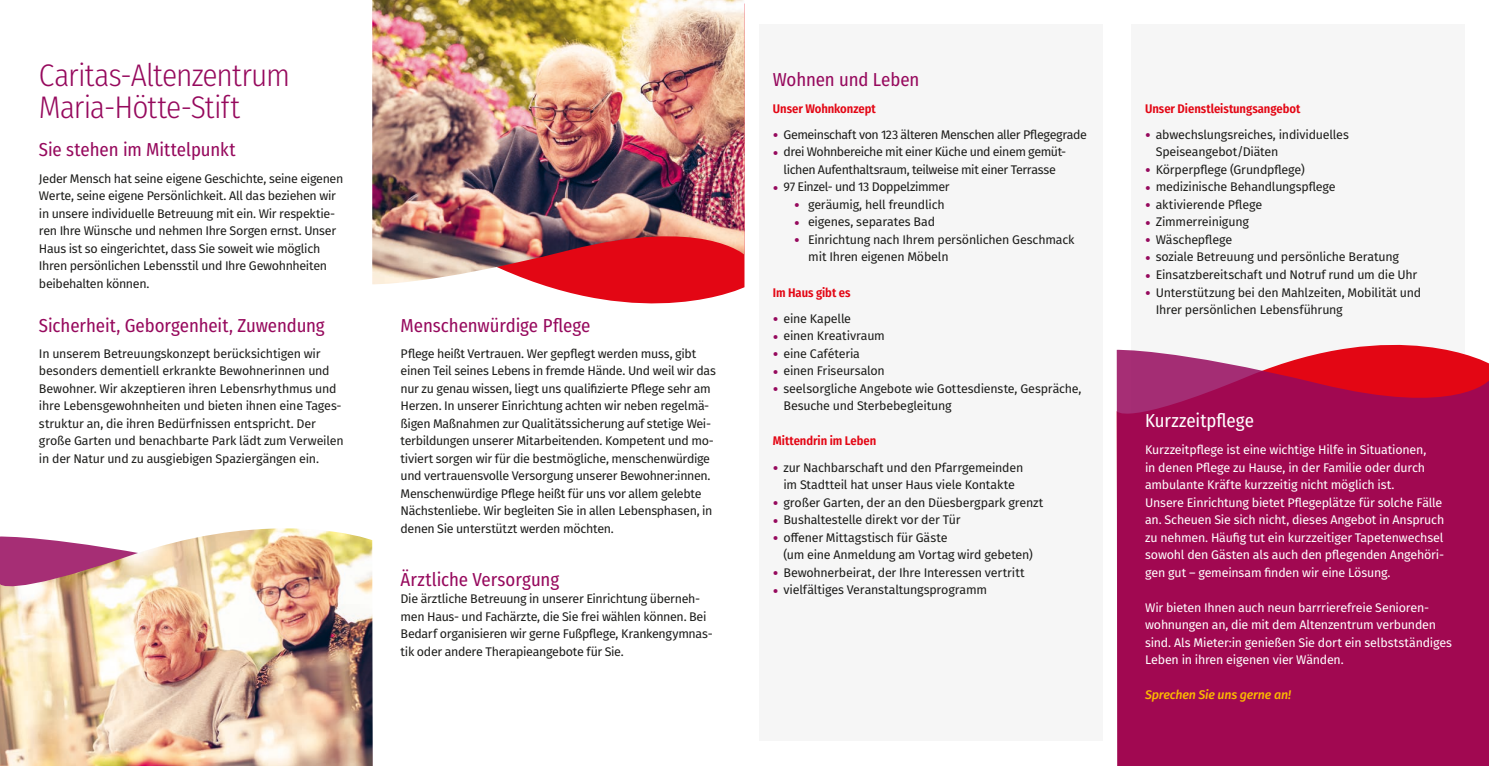
<style>
.page{position:relative;width:1489px;height:766px;background:#fff}
.page>*{position:absolute;margin:0;border:0;box-sizing:border-box;transform-origin:0 0}
.H1_Berry{font:300 31.25px/31.2px "Fira Sans Condensed";letter-spacing:-.025em;color:#96095d}
.H2_Berry{font:18.75px "Fira Sans Condensed";letter-spacing:-.005em;color:#96095d}
.Fließtext_Schwarz{font:18.75px "Fira Sans Condensed";letter-spacing:-.005em;color:#96095d}
.H2_Weiß{font:18.75px "Fira Sans Condensed";color:#fff}
.Fließtext_Schwarz-2{font:12.5px/17.5px "Fira Sans";letter-spacing:-.02em;color:#1d1d1b}
.Fließtext_Weiß{font:12.5px/17.5px "Fira Sans";letter-spacing:-.015em;color:#fff}
.H3_Rot_ohne_Abstand{font:600 12.5px "Fira Sans Condensed";letter-spacing:-.005em;color:#e30614}
.H3_Rot{font:600 12.5px "Fira Sans Condensed";letter-spacing:-.005em;color:#e30614}
.Fließtext_Weiß-2{font:italic 500 12.5px "Fira Sans";letter-spacing:-.015em;color:#fbba00}
.s1{font-size:17.5px;color:#96095d}
</style>
<div class="page">
<div style="left:1130px;top:25px;width:333px;height:716px;background:#f6f6f6"></div>
<div style="left:758px;top:25px;width:344px;height:716px;background:#f6f6f6"></div>
<svg style="left:1116px;top:348px;width:372px;height:417px;background:#a60e52"></svg>
<img style="left:0;top:597px;width:372px;height:168px">
<img style="left:0;top:528px;width:372px;height:69px">
<svg style="left:543px;top:285px;width:201px;height:19px;fill:#e30614"></svg>
<img style="left:372px;top:0;width:372px;height:285px">
<p class="H1_Berry" style="left:39px;top:60px;width:253px">Caritas-Altenzentrum<br>Maria-Hötte-Stift</p>
<p class="H2_Berry" style="left:39px;top:136px;width:198px">Sie stehen im Mittelpunkt</p>
<p class="Fließtext_Schwarz-2" style="left:39px;top:169px;width:306px">Jeder Mensch hat seine eigene Geschichte, seine eigenen Werte, seine eigene Persönlichkeit. All das beziehen wir in unsere individuelle Betreuung mit ein. Wir respektie&shy;ren Ihre Wünsche und nehmen Ihre Sorgen ernst. Unser Haus ist so eingerichtet, dass Sie soweit wie möglich Ihren persönlichen Lebensstil und Ihre Gewohnheiten beibehalten können.</p>
<p class="H2_Berry" style="left:39px;top:311px;width:287px">Sicherheit, Geborgenheit, Zuwendung</p>
<p class="Fließtext_Schwarz-2" style="left:39px;top:344px;width:306px">In unserem Betreuungskonzept berücksichtigen wir besonders dementiell erkrankte Bewohnerinnen und Bewohner. Wir akzeptieren ihren Lebensrhythmus und ihre Lebensgewohnheiten und bieten ihnen eine Tages&shy;struktur an, die ihren Bedürfnissen entspricht. Der große Garten und benachbarte Park lädt zum Verweilen in der Natur und zu ausgiebigen Spaziergängen ein.</p>
<p class="H2_Berry" style="left:400px;top:311px;width:191px">Menschenwürdige Pflege</p>
<p class="Fließtext_Schwarz-2" style="left:400px;top:344px;width:317px">Pflege heißt Vertrauen. Wer gepflegt werden muss, gibt einen Teil seines Lebens in fremde Hände. Und weil wir das nur zu genau wissen, liegt uns qualifizierte Pflege sehr am Herzen. In unserer Einrichtung achten wir neben regelmä&shy;ßigen Maßnahmen zur Qualitätssicherung auf stetige Wei&shy;terbildungen unserer Mitarbeitenden. Kompetent und mo&shy;tiviert sorgen wir für die bestmögliche, menschenwürdige und vertrauensvolle Versorgung unserer Bewohner:innen.<br>Menschenwürdige Pflege heißt für uns vor allem gelebte Nächstenliebe. Wir begleiten Sie in allen Lebensphasen, in denen Sie unterstützt werden möchten.</p>
<p class="Fließtext_Schwarz" style="left:400px;top:564px;width:160px">Ärztliche Versorgung</p>
<p class="Fließtext_Schwarz-2" style="left:400px;top:589px;width:313px">Die ärztliche Betreuung in unserer Einrichtung überneh&shy;men Haus- und Fachärzte, die Sie frei wählen können. Bei Bedarf organisieren wir gerne Fußpflege, Krankengymnas&shy;tik oder andere Therapieangebote für Sie.</p>
<p class="H2_Berry" style="left:772px;top:66px;width:148px">Wohnen und Leben</p>
<p class="H3_Rot_ohne_Abstand" style="left:772px;top:98px;width:104px">Unser Wohnkonzept</p>
<p class="Fließtext_Schwarz-2" style="left:772px;top:125px;width:315px"><span class="s1">•</span> Gemeinschaft von 123 älteren Menschen aller Pflegegrade</p>
<p class="Fließtext_Schwarz-2" style="left:772px;top:143px;width:295px;text-align:center"><span class="s1">•</span> drei Wohnbereiche mit einer Küche und einem gemüt&shy;lichen Aufenthaltsraum, teilweise mit einer Terrasse</p>
<p class="Fließtext_Schwarz-2" style="left:772px;top:178px;width:178px"><span class="s1">•</span> 97 Einzel- und 13 Doppelzimmer</p>
<p class="Fließtext_Schwarz-2" style="left:794px;top:195px;width:152px"><span class="s1">•</span> geräumig, hell freundlich</p>
<p class="Fließtext_Schwarz-2" style="left:794px;top:213px;width:142px"><span class="s1">•</span> eigenes, separates Bad</p>
<p class="Fließtext_Schwarz-2" style="left:808px;top:230px;width:268px;text-indent:-14px"><span class="s1">•</span> Einrichtung nach Ihrem persönlichen Geschmack mit Ihren eigenen Möbeln</p>
<p class="H3_Rot" style="left:772px;top:282px;width:79px">Im Haus gibt es</p>
<p class="Fließtext_Schwarz-2" style="left:772px;top:309px;width:80px"><span class="s1">•</span> eine Kapelle</p>
<p class="Fließtext_Schwarz-2" style="left:772px;top:327px;width:114px"><span class="s1">•</span> einen Kreativraum</p>
<p class="Fließtext_Schwarz-2" style="left:772px;top:344px;width:89px"><span class="s1">•</span> eine Caféteria</p>
<p class="Fließtext_Schwarz-2" style="left:772px;top:362px;width:113px"><span class="s1">•</span> einen Friseursalon</p>
<p class="Fließtext_Schwarz-2" style="left:783px;top:379px;width:299px;text-indent:-11px"><span class="s1">•</span> seelsorgliche Angebote wie Gottesdienste, Gespräche,<br>Besuche und Sterbebegleitung</p>
<p class="H3_Rot" style="left:772px;top:430px;width:105px">Mittendrin im Leben</p>
<p class="Fließtext_Schwarz-2" style="left:772px;top:458px;width:252px;text-align:center"><span class="s1">•</span> zur Nachbarschaft und den Pfarrgemeinden im Stadtteil hat unser Haus viele Kontakte</p>
<p class="Fließtext_Schwarz-2" style="left:772px;top:493px;width:272px"><span class="s1">•</span> großer Garten, der an den Düesbergpark grenzt</p>
<p class="Fließtext_Schwarz-2" style="left:772px;top:510px;width:189px"><span class="s1">•</span> Bushaltestelle direkt vor der Tür</p>
<p class="Fließtext_Schwarz-2" style="left:783px;top:528px;width:251px;text-indent:-11px"><span class="s1">•</span> offener Mittagstisch für Gäste<br>(um eine Anmeldung am Vortag wird gebeten)</p>
<p class="Fließtext_Schwarz-2" style="left:772px;top:563px;width:253px"><span class="s1">•</span> Bewohnerbeirat, der Ihre Interessen vertritt</p>
<p class="Fließtext_Schwarz-2" style="left:772px;top:580px;width:216px"><span class="s1">•</span> vielfältiges Veranstaltungsprogramm</p>
<p class="H3_Rot_ohne_Abstand" style="left:1144px;top:98px;width:157px">Unser Dienstleistungsangebot</p>
<p class="Fließtext_Schwarz-2" style="left:1155px;top:125px;width:195px;text-indent:-11px"><span class="s1">•</span> abwechslungsreiches, individuelles<br>Speiseangebot/Diäten</p>
<p class="Fließtext_Schwarz-2" style="left:1144px;top:160px;width:161px"><span class="s1">•</span> Körperpflege (Grundpflege)</p>
<p class="Fließtext_Schwarz-2" style="left:1144px;top:178px;width:192px"><span class="s1">•</span> medizinische Behandlungspflege</p>
<p class="Fließtext_Schwarz-2" style="left:1144px;top:195px;width:119px"><span class="s1">•</span> aktivierende Pflege</p>
<p class="Fließtext_Schwarz-2" style="left:1144px;top:213px;width:105px"><span class="s1">•</span> Zimmerreinigung</p>
<p class="Fließtext_Schwarz-2" style="left:1144px;top:230px;width:89px"><span class="s1">•</span> Wäschepflege</p>
<p class="Fließtext_Schwarz-2" style="left:1144px;top:248px;width:255px"><span class="s1">•</span> soziale Betreuung und persönliche Beratung</p>
<p class="Fließtext_Schwarz-2" style="left:1144px;top:265px;width:274px"><span class="s1">•</span> Einsatzbereitschaft und Notruf rund um die Uhr</p>
<p class="Fließtext_Schwarz-2" style="left:1155px;top:283px;width:267px;text-indent:-11px"><span class="s1">•</span> Unterstützung bei den Mahlzeiten, Mobilität und<br>Ihrer persönlichen Lebensführung</p>
<p class="H2_Weiß" style="left:1144px;top:406px;width:110px">Kurzzeitpflege</p>
<p class="Fließtext_Weiß" style="left:1144px;top:440px;width:301px">Kurzzeitpflege ist eine wichtige Hilfe in Situationen,<br>in denen Pflege zu Hause, in der Familie oder durch ambulante Kräfte kurzzeitig nicht möglich ist.<br>Unsere Einrichtung bietet Pflegeplätze für solche Fälle an. Scheuen Sie sich nicht, dieses Angebot in Anspruch zu nehmen. Häufig tut ein kurzzeitiger Tapetenwechsel sowohl den Gästen als auch den pflegenden Angehöri&shy;gen gut – gemeinsam finden wir eine Lösung.</p>
<p class="Fließtext_Weiß" style="left:1144px;top:598px;width:308px">Wir bieten Ihnen auch neun barrrierefreie Senioren&shy;wohnungen an, die mit dem Altenzentrum verbunden sind. Als Mieter:in genießen Sie dort ein selbstständiges Leben in ihren eigenen vier Wänden.</p>
<p class="Fließtext_Weiß-2" style="left:1144px;top:684px;width:147px">Sprechen Sie uns gerne an!</p>
</div>
